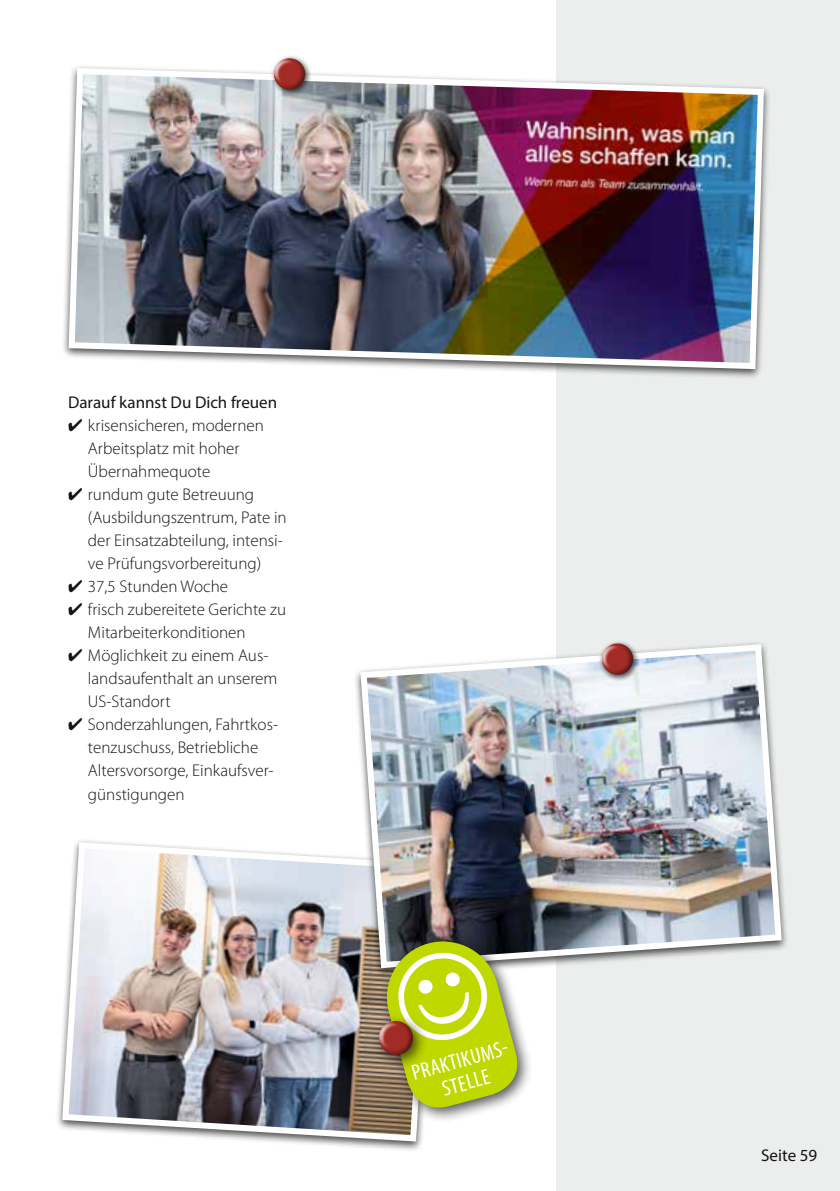
<style>
.page{position:relative;width:840px;height:1191px;background:#fff}
.page>*{position:absolute;margin:0;border:0;box-sizing:border-box;transform-origin:0 0}
.t1{font:condensed 22px/23px "Myriad Pro";color:#fff;text-align:center}
.t2{font:300 17px/23px "Myriad Pro";color:#131413}
.t3{font:17px "Myriad Pro";color:#131413}
</style>
<div class="page">
<div style="left:556px;top:0;width:283px;height:1191px;background:#eceded"></div>
<div style="left:55px;top:838px;width:385px;height:314px;background:#131413;opacity:.75"></div>
<img style="left:59px;top:839px;width:377px;height:305px">
<div style="left:61px;top:64px;width:709px;height:316px;background:#131413;opacity:.75"></div>
<img style="left:65px;top:65px;width:701px;height:307px">
<div style="left:270px;top:55px;width:42px;height:42px;background:#131413;opacity:.75"></div>
<div style="left:273px;top:57px;width:36px;height:36px;background:#131413;opacity:.75"></div>
<div style="left:353px;top:641px;width:435px;height:338px;background:#131413;opacity:.75"></div>
<img style="left:357px;top:641px;width:427px;height:330px">
<div style="left:597px;top:639px;width:43px;height:43px;background:#eef1f6"></div>
<svg style="left:598px;top:640px;width:41px;height:40px"></svg>
<div style="left:378px;top:933px;width:154px;height:190px;background:#131413;opacity:.75"></div>
<div style="left:371px;top:1013px;width:57px;height:57px;background:#131413;opacity:.75"></div>
<svg style="left:375px;top:935px;width:149px;height:179px;background:#b2b948"></svg>
<p class="t3" style="left:68px;top:392px;width:210px">Darauf kannst Du Dich freuen</p>
<p class="t2" style="left:88px;top:414px;width:177px;text-indent:-20px">✔ krisensicheren, modernen<br>Arbeitsplatz mit hoher<br>Übernahmequote</p>
<p class="t2" style="left:88px;top:483px;width:200px;text-indent:-20px">✔ rundum gute Betreuung (Ausbildungszentrum, Pate in der Einsatzabteilung, intensi&shy;ve Prüfungsvorbereitung)</p>
<p class="t2" style="left:68px;top:575px;width:161px">✔ 37,5 Stunden Woche</p>
<p class="t2" style="left:88px;top:598px;width:199px;text-indent:-20px">✔ frisch zubereitete Gerichte zu<br>Mitarbeiterkonditionen</p>
<p class="t2" style="left:88px;top:644px;width:191px;text-indent:-20px">✔ Möglichkeit zu einem Aus&shy;landsaufenthalt an unserem<br>US-Standort</p>
<p class="t2" style="left:88px;top:713px;width:191px;text-indent:-20px">✔ Sonderzahlungen, Fahrtkos&shy;tenzuschuss, Betriebliche<br>Altersvorsorge, Einkaufsver&shy;günstigungen</p>
<p class="t1" style="left:409px;top:1061px;width:105px;rotate:-15deg">PRAKTIKUMS-<br>STELLE</p>
<p class="t3" style="left:760px;top:1145px;width:58px">Seite 59</p>
</div>
